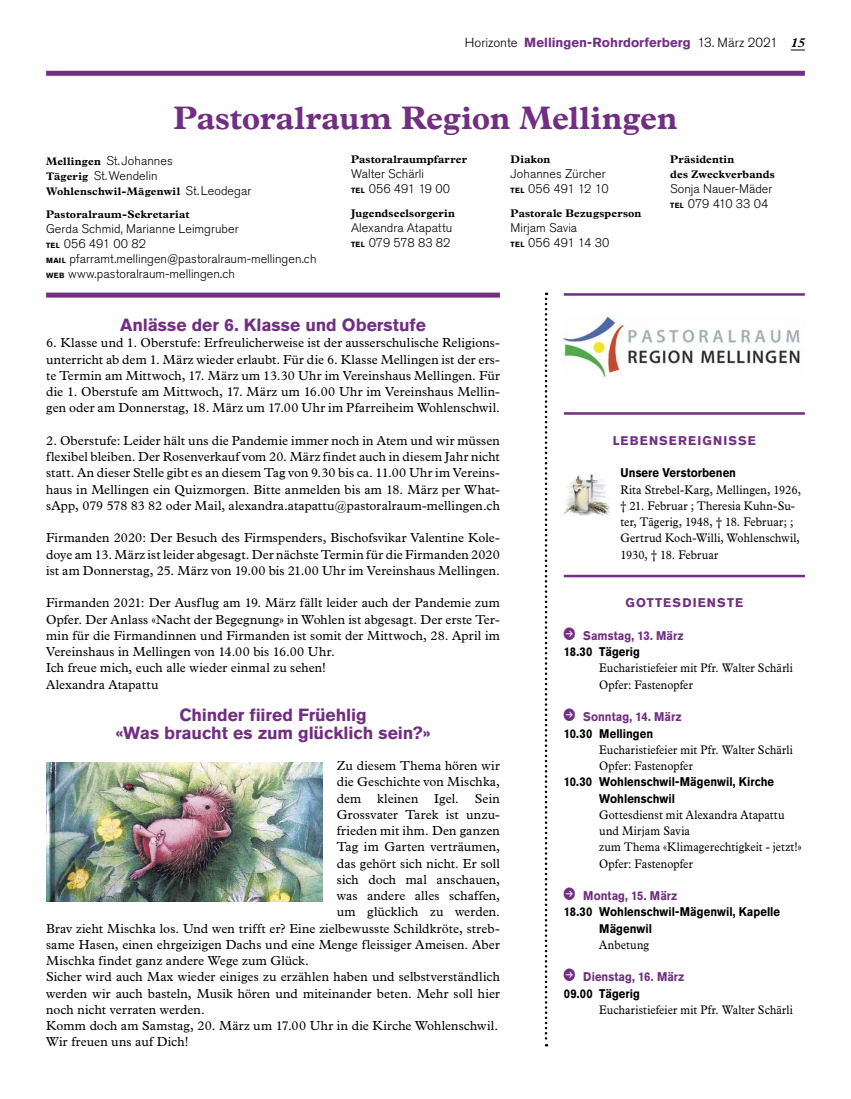
<style>
.page{position:relative;width:851px;height:1099px;background:#fff}
.page>*{position:absolute;margin:0;border:0;box-sizing:border-box;transform-origin:0 0}
.t1{font:700 32.5px "Plantin MT Pro";color:#712e82}
.t2{font:700 17.5px/17.5px "Akzidenz Grotesk Pro";letter-spacing:-.005em;color:#712e82;text-align:center}
.t3{font:13.12px/16.2px "Plantin Std";letter-spacing:.01em;color:#000;text-align:justify}
.t4{font:700 13.12px "Akzidenz Grotesk Pro";letter-spacing:.005em;color:#712e82}
.t5{font:12.5px/16.2px "Plantin Std";letter-spacing:.01em;color:#000;scale:.9 1}
.t6{font:300 12.5px/15px "Akzidenz Grotesk Pro";letter-spacing:.005em;color:#000}
.t7{font:700 12.5px/16.2px "Akzidenz Grotesk Pro";letter-spacing:.005em;color:#000;scale:.9 1}
.t8{font:700 12.5px "Akzidenz Grotesk Pro";letter-spacing:.01em;color:#712e82;scale:.9 1}
.t9{font:700 12.5px "Akzidenz Grotesk Pro";letter-spacing:.09em;color:#712e82}
.t10{font:700 11px/15px "Plantin MT Pro";letter-spacing:.015em;color:#000}
.t11{font:700 11px/23.8px "Plantin Std";letter-spacing:.02em;color:#000}
.s1{font-weight:300;color:#000}
.s2{font-family:"Plantin Std";font-style:italic;color:#000}
.s3{font-family:"Plantin Std";font-weight:700;font-size:11px}
.s4{font-family:"Akzidenz Grotesk Pro";font-weight:300;font-size:12.5px}
.s5{font-weight:700;font-size:7.5px}
</style>
<div class="page">
<svg style="left:791px;top:50px;width:13px;height:1px"></svg>
<svg style="left:544px;top:292px;width:3px;height:754px"></svg>
<img style="left:46px;top:762px;width:276px;height:139px">
<div style="left:46px;top:292px;width:454px;height:5px;background:#712e82"></div>
<hr style="left:563px;top:574px;width:241px;height:3px;background:#712e82">
<hr style="left:563px;top:412px;width:241px;height:2px;background:#712e82">
<img style="left:563px;top:474px;width:46px;height:41px">
<div style="left:46px;top:71px;width:758px;height:5px;background:#712e82"></div>
<hr style="left:563px;top:293px;width:241px;height:3px;background:#712e82">
<img style="left:563px;top:316px;width:237px;height:63px">
<p class="t4" style="left:464px;top:34px;width:341px"><span class="s1">Horizonte</span> Mellingen-Rohrdorferberg <span class="s1">13. März 2021</span> <span class="s2">15</span></p>
<h1 class="t1" style="left:173px;top:99px;width:505px">Pastoralraum Region Mellingen</h1>
<p class="t6" style="left:46px;top:153px;width:128px"><span class="s3">Mellingen</span> St. Johannes<br><span class="s3">Tägerig</span> St.Wendelin</p>
<p class="t11" style="left:46px;top:179px;width:207px">Wohlenschwil-Mägenwil <span class="s4">St.Leodegar<br></span>Pastoralraum-Sekretariat</p>
<p class="t6" style="left:46px;top:221px;width:272px">Gerda Schmid, Marianne Leimgruber<br><span class="s5">TEL</span> 056 491 00 82<br><span class="s5">MAIL</span> pfarramt.mellingen@pastoralraum-mellingen.ch <span class="s5">WEB</span> www.pastoralraum-mellingen.ch</p>
<p class="t10" style="left:351px;top:152px;width:117px">Pastoralraumpfarrer</p>
<p class="t6" style="left:351px;top:166px;width:101px">Walter Schärli<br><span class="s5">TEL</span> 056 491 19 00</p>
<p class="t10" style="left:351px;top:205px;width:106px">Jugendseelsorgerin</p>
<p class="t6" style="left:351px;top:220px;width:103px">Alexandra Atapattu<br><span class="s5">TEL</span> 079 578 83 82</p>
<p class="t10" style="left:510px;top:152px;width:41px">Diakon</p>
<p class="t6" style="left:510px;top:166px;width:99px">Johannes Zürcher<br><span class="s5">TEL</span> 056 491 12 10</p>
<p class="t10" style="left:510px;top:205px;width:132px">Pastorale Bezugsperson</p>
<p class="t6" style="left:510px;top:220px;width:100px">Mirjam Savia<br><span class="s5">TEL</span> 056 491 14 30</p>
<p class="t10" style="left:670px;top:152px;width:106px">Präsidentin<br>des Zweckverbands</p>
<p class="t6" style="left:670px;top:181px;width:104px">Sonja Nauer-Mäder<br><span class="s5">TEL</span> 079 410 33 04</p>
<h2 class="t2" style="left:120px;top:316px;width:307px">Anlässe der 6. Klasse und Oberstufe</h2>
<p class="t3" style="left:46px;top:335px;width:455px">6. Klasse und 1. Oberstufe: Erfreulicherweise ist der ausserschulische Religions&shy;unterricht ab dem 1. März wieder erlaubt. Für die 6. Klasse Mellingen ist der ers&shy;te Termin am Mittwoch, 17. März um 13.30 Uhr im Vereinshaus Mellingen. Für die 1. Oberstufe am Mittwoch, 17. März um 16.00 Uhr im Vereinshaus Mellin&shy;gen oder am Donnerstag, 18. März um 17.00 Uhr im Pfarreiheim Wohlenschwil.</p>
<p class="t3" style="left:46px;top:432px;width:455px">2. Oberstufe: Leider hält uns die Pandemie immer noch in Atem und wir müssen flexibel bleiben. Der Rosenverkauf vom 20. März findet auch in diesem Jahr nicht statt. An dieser Stelle gibt es an diesem Tag von 9.30 bis ca. 11.00 Uhr im Vereins&shy;haus in Mellingen ein Quizmorgen. Bitte anmelden bis am 18. März per What&shy;sApp, 079 578 83 82 oder Mail, alexandra.atapattu@pastoralraum-mellingen.ch</p>
<p class="t3" style="left:46px;top:530px;width:455px">Firmanden 2020: Der Besuch des Firmspenders, Bischofsvikar Valentine Kole&shy;doye am 13. März ist leider abgesagt. Der nächste Termin für die Firmanden 2020 ist am Donnerstag, 25. März von 19.00 bis 21.00 Uhr im Vereinshaus Mellingen.</p>
<p class="t3" style="left:46px;top:595px;width:455px;text-align:left">Firmanden 2021: Der Ausflug am 19. März fällt leider auch der Pandemie zum Opfer. Der Anlass «Nacht der Begegnung» in Wohlen ist abgesagt. Der erste Ter&shy;min für die Firmandinnen und Firmanden ist somit der Mittwoch, 28. April im Vereinshaus in Mellingen von 14.00 bis 16.00 Uhr.<br>Ich freue mich, euch alle wieder einmal zu sehen!<br>Alexandra Atapattu</p>
<h2 class="t2" style="left:116px;top:706px;width:316px">Chinder fiired Früehlig<br>«Was braucht es zum glücklich sein?»</h2>
<p class="t3" style="left:337px;top:757px;width:164px">Zu diesem Thema hören wir</p>
<p class="t3" style="left:337px;top:773px;width:164px">die Geschichte von Mischka,</p>
<p class="t3" style="left:337px;top:790px;width:164px">dem kleinen Igel. Sein</p>
<p class="t3" style="left:337px;top:806px;width:164px">Grossvater Tarek ist unzu-</p>
<p class="t3" style="left:337px;top:822px;width:164px">frieden mit ihm. Den ganzen</p>
<p class="t3" style="left:337px;top:838px;width:165px">Tag im Garten verträumen,</p>
<p class="t3" style="left:337px;top:855px;width:165px">das gehört sich nicht. Er soll</p>
<p class="t3" style="left:337px;top:871px;width:164px">sich doch mal anschauen,</p>
<p class="t3" style="left:337px;top:887px;width:164px">was andere alles schaffen,</p>
<p class="t3" style="left:337px;top:903px;width:165px">um glücklich zu werden.</p>
<p class="t3" style="left:46px;top:920px;width:455px">Brav zieht Mischka los. Und wen trifft er? Eine zielbewusste Schildkröte, streb-</p>
<p class="t3" style="left:46px;top:936px;width:455px">same Hasen, einen ehrgeizigen Dachs und eine Menge fleissiger Ameisen. Aber</p>
<p class="t3" style="left:46px;top:952px;width:264px">Mischka findet ganz andere Wege zum Glück.</p>
<p class="t3" style="left:46px;top:968px;width:455px">Sicher wird auch Max wieder einiges zu erzählen haben und selbstverständlich</p>
<p class="t3" style="left:46px;top:985px;width:455px">werden wir auch basteln, Musik hören und miteinander beten. Mehr soll hier</p>
<p class="t3" style="left:46px;top:1001px;width:160px">noch nicht verraten werden.</p>
<p class="t3" style="left:46px;top:1017px;width:453px">Komm doch am Samstag, 20. März um 17.00 Uhr in die Kirche Wohlenschwil.</p>
<p class="t3" style="left:46px;top:1033px;width:144px">Wir freuen uns auf Dich!</p>
<p class="t9" style="left:612px;top:432px;width:145px">LEBENSEREIGNISSE</p>
<p class="t7" style="left:620px;top:464px;width:130px">Unsere Verstorbenen</p>
<p class="t5" style="left:620px;top:481px;width:202px">Rita Strebel-Karg, Mellingen, 1926, † 21. Februar ; Theresia Kuhn-Su&shy;ter, Tägerig, 1948, † 18. Februar; ;<br>Gertrud Koch-Willi, Wohlenschwil,<br>1930, † 18. Februar</p>
<p class="t9" style="left:625px;top:595px;width:119px">GOTTESDIENSTE</p>
<p class="t8" style="left:583px;top:627px;width:113px">Samstag, 13. März</p>
<p class="t7" style="left:563px;top:643px;width:86px">18.30 Tägerig</p>
<p class="t5" style="left:599px;top:660px;width:217px">Eucharistiefeier mit Pfr. Walter Schärli<br>Opfer: Fastenopfer</p>
<p class="t8" style="left:583px;top:708px;width:110px">Sonntag, 14. März</p>
<p class="t7" style="left:563px;top:724px;width:101px">10.30 Mellingen</p>
<p class="t5" style="left:599px;top:741px;width:217px">Eucharistiefeier mit Pfr. Walter Schärli<br>Opfer: Fastenopfer</p>
<p class="t7" style="left:599px;top:773px;width:196px;text-indent:-35px">10.30 Wohlenschwil-Mägenwil, Kirche<br>Wohlenschwil</p>
<p class="t5" style="left:599px;top:806px;width:226px">Gottesdienst mit Alexandra Atapattu und Mirjam Savia<br>zum Thema «Klimagerechtigkeit - jetzt!»<br>Opfer: Fastenopfer</p>
<p class="t8" style="left:583px;top:887px;width:106px">Montag, 15. März</p>
<p class="t7" style="left:599px;top:903px;width:202px;text-indent:-35px">18.30 Wohlenschwil-Mägenwil, Kapelle<br>Mägenwil</p>
<p class="t5" style="left:599px;top:936px;width:57px">Anbetung</p>
<p class="t8" style="left:583px;top:968px;width:114px">Dienstag, 16. März</p>
<p class="t7" style="left:563px;top:984px;width:86px">09.00 Tägerig</p>
<p class="t5" style="left:599px;top:1001px;width:217px">Eucharistiefeier mit Pfr. Walter Schärli</p>
</div>
